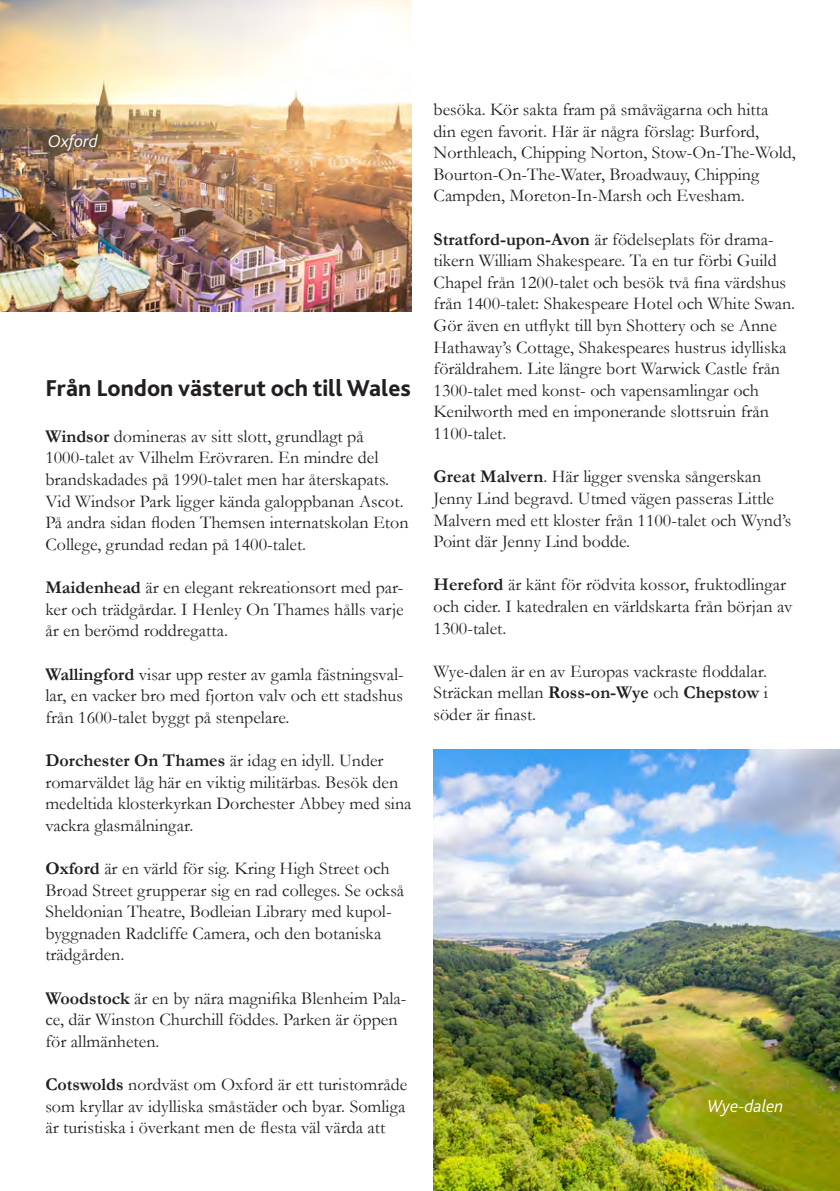
<style>
.page{position:relative;width:840px;height:1191px;background:#fff}
.page>*{position:absolute;margin:0;border:0;box-sizing:border-box;transform-origin:0 0}
.t1{font:800 24px "Bliss 2";color:#231f20}
.t2{font:18px/21.6px "Garamond";color:#231f20}
.t3{font:italic 300 18px "Bliss 2";color:#fff}
.s1{font-weight:700}
</style>
<div class="page">
<img style="left:433px;top:749px;width:406px;height:442px">
<img style="left:0;top:0;width:411px;height:312px">
<p class="t3" style="left:48px;top:130px;width:51px">Oxford</p>
<h1 class="t1" style="left:46px;top:373px;width:366px">Från London västerut och till Wales</h1>
<p class="t2" style="left:45px;top:425px;width:364px"><span class="s1">Windsor</span> domineras av sitt slott, grundlagt på 1000-talet av Vilhelm Erövraren. En mindre del brandskadades på 1990-talet men har återskapats.<br>Vid Windsor Park ligger kända galoppbanan Ascot.<br>På andra sidan floden Themsen internatskolan Eton College, grundad redan på 1400-talet.</p>
<p class="t2" style="left:45px;top:576px;width:359px;text-align:justify"><span class="s1">Maidenhead</span> är en elegant rekreationsort med par&shy;ker och trädgårdar. I Henley On Thames hålls varje år en berömd roddregatta.</p>
<p class="t2" style="left:45px;top:662px;width:360px;text-align:justify"><span class="s1">Wallingford</span> visar upp rester av gamla fästningsval&shy;lar, en vacker bro med fjorton valv och ett stadshus från 1600-talet byggt på stenpelare.</p>
<p class="t2" style="left:45px;top:749px;width:367px"><span class="s1">Dorchester On Thames</span> är idag en idyll. Under romarväldet låg här en viktig militärbas. Besök den medeltida klosterkyrkan Dorchester Abbey med sina vackra glasmålningar.</p>
<p class="t2" style="left:45px;top:857px;width:360px"><span class="s1">Oxford</span> är en värld för sig. Kring High Street och Broad Street grupperar sig en rad colleges. Se också Sheldonian Theatre, Bodleian Library med kupol&shy;byggnaden Radcliffe Camera, och den botaniska trädgården.</p>
<p class="t2" style="left:45px;top:986px;width:362px"><span class="s1">Woodstock</span> är en by nära magnifika Blenheim Pala&shy;ce, där Winston Churchill föddes. Parken är öppen för allmänheten.</p>
<p class="t2" style="left:45px;top:1073px;width:363px;text-align:justify"><span class="s1">Cotswolds</span> nordväst om Oxford är ett turistområde som kryllar av idylliska småstäder och byar. Somliga är turistiska i överkant men de flesta väl värda att</p>
<p class="t2" style="left:433px;top:98px;width:363px">besöka. Kör sakta fram på småvägarna och hitta<br>din egen favorit. Här är några förslag: Burford, Northleach, Chipping Norton, Stow-On-The-Wold, Bourton-On-The-Water, Broadwauy, Chipping Campden, Moreton-In-Marsh och Evesham.</p>
<p class="t2" style="left:433px;top:228px;width:363px"><span class="s1">Stratford-upon-Avon</span> är födelseplats för drama&shy;tikern William Shakespeare. Ta en tur förbi Guild Chapel från 1200-talet och besök två fina värdshus från 1400-talet: Shakespeare Hotel och White Swan.<br>Gör även en utflykt till byn Shottery och se Anne Hathaway’s Cottage, Shakespeares hustrus idylliska föräldrahem. Lite längre bort Warwick Castle från 1300-talet med konst- och vapensamlingar och Kenilworth med en imponerande slottsruin från 1100-talet.</p>
<p class="t2" style="left:433px;top:465px;width:359px"><span class="s1">Great Malvern</span>. Här ligger svenska sångerskan Jenny Lind begravd. Utmed vägen passeras Little Malvern med ett kloster från 1100-talet och Wynd’s Point där Jenny Lind bodde.</p>
<p class="t2" style="left:433px;top:573px;width:360px"><span class="s1">Hereford</span> är känt för rödvita kossor, fruktodlingar och cider. I katedralen en världskarta från början av<br>1300-talet.</p>
<p class="t2" style="left:433px;top:660px;width:335px;text-align:justify">Wye-dalen är en av Europas vackraste floddalar.<br>Sträckan mellan <span class="s1">Ross-on-Wye</span> och <span class="s1">Chepstow</span> i söder är finast.</p>
<p class="t3" style="left:707px;top:1094px;width:77px">Wye-dalen</p>
</div>
